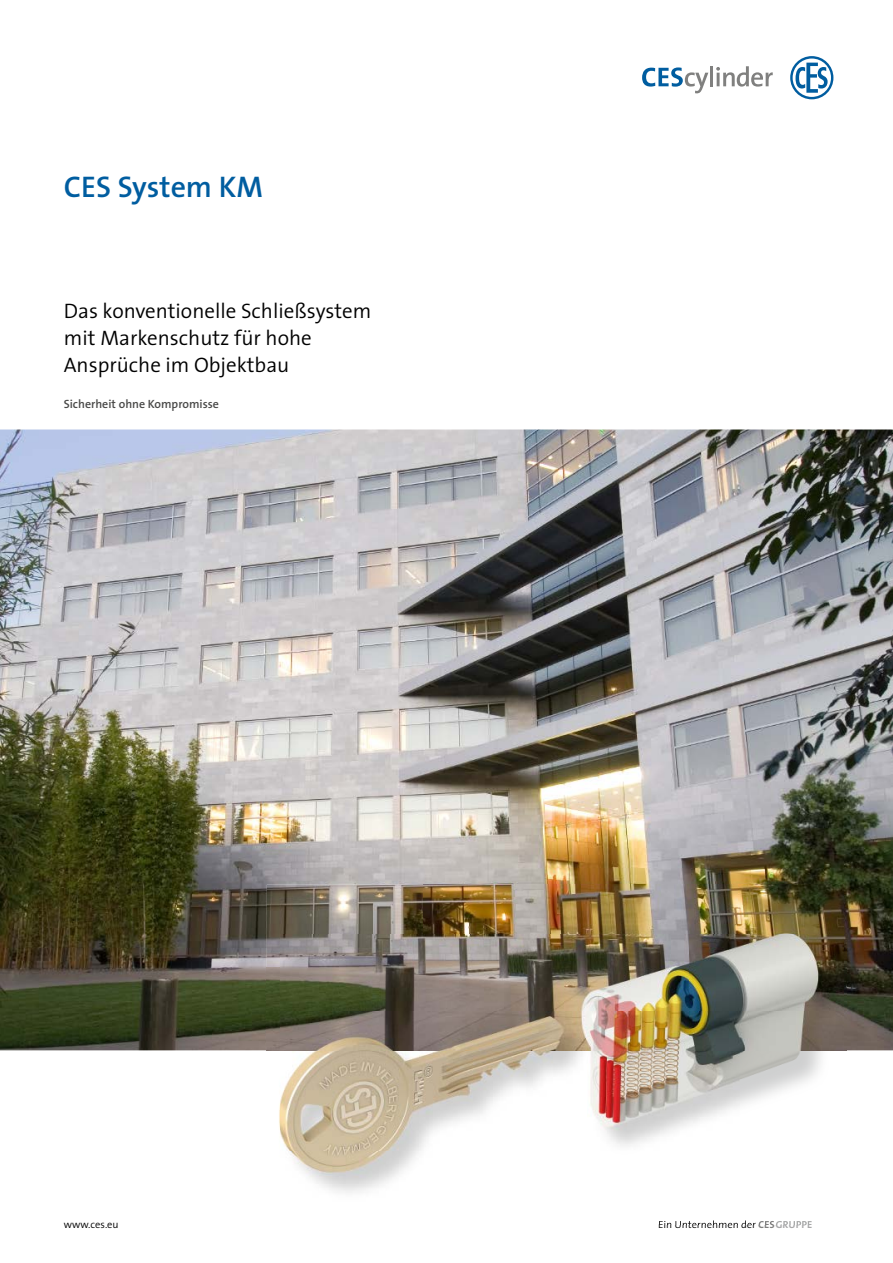
<style>
.page{position:relative;width:893px;height:1263px;background:#fff}
.page>*{position:absolute;margin:0;border:0;box-sizing:border-box;transform-origin:0 0}
.t1{font:600 30px "The Sans";color:#005da0}
.t2{font:300 21px/27px "The Sans";color:#000}
.t3{font:600 12px "The Sans";color:#494948}
.t4{font:300 10.5px "The Sans";color:#000}
.s1{font-weight:700;color:#80807f}
.s2{font-weight:700;color:#a9a9aa}
</style>
<div class="page">
<svg style="left:642px;top:67px;width:66px;height:26px"></svg>
<hr style="left:710px;top:66px;width:3px;height:20px;background:#80807f">
<svg style="left:716px;top:66px;width:57px;height:21px"></svg>
<svg style="left:790px;top:56px;width:43px;height:43px"></svg>
<img style="left:0;top:429px;width:893px;height:621px">
<img style="left:280px;top:935px;width:566px;height:258px">
<img style="left:267px;top:1050px;width:52px;height:143px">
<img style="left:659px;top:1220px;width:97px;height:4px">
<img style="left:759px;top:1221px;width:15px;height:3px">
<img style="left:776px;top:1221px;width:36px;height:3px">
<img style="left:267px;top:885px;width:157px;height:83px">
<img style="left:424px;top:885px;width:419px;height:50px">
<img style="left:267px;top:967px;width:13px;height:83px">
<h1 class="t1" style="left:64px;top:162px;width:201px">CES System KM</h1>
<p class="t2" style="left:64px;top:296px;width:309px">Das konventionelle Schließsystem mit Markenschutz für hohe<br>Ansprüche im Objektbau</p>
<p class="t3" style="left:64px;top:394px;width:157px">Sicherheit ohne Kompromisse</p>
<p class="t4" style="left:64px;top:1216px;width:56px">www.ces.eu</p>
<p class="t4" style="left:658px;top:1216px;width:156px">Ein Unternehmen der <span class="s1">CES</span><span class="s2">GRUPPE</span></p>
</div>
